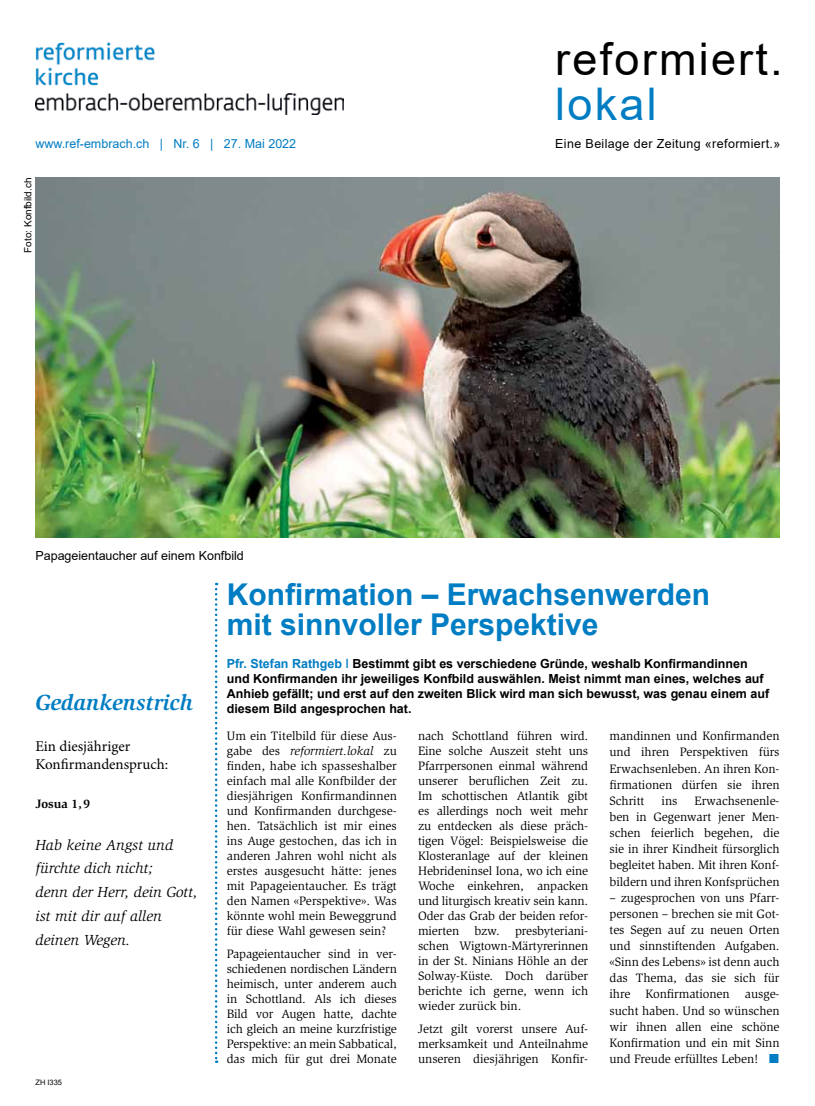
<style>
.page{position:relative;width:815px;height:1106px;background:#fff}
.page>*{position:absolute;margin:0;border:0;box-sizing:border-box;transform-origin:0 0}
.t1{font:45px "Arial";letter-spacing:.05em;color:#000}
.t2{font:45px "Arial";letter-spacing:.05em;color:#007dc3}
.t3{font:700 30px/30px "Arial";color:#007dc3}
.t4{font:italic 700 22.5px "Slimbach";color:#007dc3}
.t5{font:italic 15px/23.8px "Slimbach";color:#000}
.t6{font:15px/18px "Minion Pro";color:#000}
.t7{font:12.5px/15px "Slimbach";letter-spacing:-.005em;color:#000;text-align:justify}
.t8{font:700 12.5px/15px "Arial";color:#000}
.t9{font:12.5px "Arial";color:#007dc3}
.t10{font:12.5px "Arial";letter-spacing:.03em;color:#000}
.t11{font:12.5px "Arial";color:#000}
.t12{font:700 12.5px "Slimbach";color:#000}
.t13{font:10px "Arial";color:#000}
.t14{font:7.5px "Arial";color:#000}
.s1{color:#007dc3}
.s2{font-style:italic}
</style>
<div class="page">
<svg style="left:215px;top:583px;width:2px;height:480px"></svg>
<img style="left:35px;top:43px;width:309px;height:71px">
<img style="left:35px;top:178px;width:745px;height:360px">
<p class="t9" style="left:35px;top:135px;width:262px">www.ref-embrach.ch | Nr. 6 | 27. Mai 2022</p>
<p class="t13" style="left:21px;top:253px;width:77px;rotate:-90deg">Foto: Konfbild.ch</p>
<p class="t11" style="left:35px;top:547px;width:210px">Papageientaucher auf einem Konfbild</p>
<h1 class="t1" style="left:555px;top:28px;width:229px">reformiert.</h1>
<h1 class="t2" style="left:555px;top:73px;width:103px">lokal</h1>
<p class="t10" style="left:555px;top:135px;width:227px">Eine Beilage der Zeitung «reformiert.»</p>
<h2 class="t3" style="left:227px;top:579px;width:485px">Konfirmation – Erwachsenwerden mit sinnvoller Perspektive</h2>
<p class="t8" style="left:227px;top:656px;width:544px"><span class="s1">Pfr. Stefan Rathgeb</span> Bestimmt gibt es verschiedene Gründe, weshalb Konfirmandinnen und Konfirmanden ihr jeweiliges Konfbild auswählen. Meist nimmt man eines, welches auf<br>Anhieb gefällt; und erst auf den zweiten Blick wird man sich bewusst, was genau einem auf</p>
<h3 class="t4" style="left:35px;top:689px;width:159px">Gedankenstrich</h3>
<p class="t8" style="left:227px;top:701px;width:186px">diesem Bild angesprochen hat.</p>
<p class="t6" style="left:35px;top:737px;width:134px">Ein diesjähriger<br>Konfirmandenspruch:</p>
<p class="t12" style="left:35px;top:796px;width:56px">Josua 1,9</p>
<p class="t5" style="left:35px;top:832px;width:164px">Hab keine Angst und fürchte dich nicht;<br>denn der Herr, dein Gott, ist mit dir auf allen deinen Wegen.</p>
<p class="t7" style="left:227px;top:728px;width:172px">Um ein Titelbild für diese Aus&shy;gabe des <span class="s2">reformiert.lokal</span> zu finden, habe ich spasseshalber einfach mal alle Konfbilder der diesjährigen Konfirmandinnen und Konfirmanden durchgese&shy;hen. Tatsächlich ist mir eines ins Auge gestochen, das ich in anderen Jahren wohl nicht als erstes ausgesucht hätte: jenes mit Papageientaucher. Es trägt den Namen «Perspektive». Was könnte wohl mein Beweggrund für diese Wahl gewesen sein?</p>
<p class="t7" style="left:227px;top:946px;width:172px">Papageientaucher sind in ver&shy;schiedenen nordischen Ländern heimisch, unter anderem auch in Schottland. Als ich dieses Bild vor Augen hatte, dachte ich gleich an meine kurzfristige Perspektive: an mein Sabbatical, das mich für gut drei Monate</p>
<p class="t7" style="left:418px;top:728px;width:172px">nach Schottland führen wird.<br>Eine solche Auszeit steht uns Pfarrpersonen einmal während unserer beruflichen Zeit zu.<br>Im schottischen Atlantik gibt es allerdings noch weit mehr zu entdecken als diese präch&shy;tigen Vögel: Beispielsweise die Klosteranlage auf der kleinen Hebrideninsel Iona, wo ich eine Woche einkehren, anpacken und liturgisch kreativ sein kann.<br>Oder das Grab der beiden refor&shy;mierten bzw. presbyteriani&shy;schen Wigtown-Märtyrerinnen in der St. Ninians Höhle an der Solway-Küste. Doch darüber berichte ich gerne, wenn ich wieder zurück bin.</p>
<p class="t7" style="left:418px;top:1021px;width:172px">Jetzt gilt vorerst unsere Auf&shy;merksamkeit und Anteilnahme unseren diesjährigen Konfir-</p>
<p class="t7" style="left:609px;top:728px;width:172px;line-height:16.1px">mandinnen und Konfirmanden und ihren Perspektiven fürs Erwachsenleben. An ihren Kon&shy;firmationen dürfen sie ihren Schritt</p>
<p class="t7" style="left:609px;top:792px;width:172px;line-height:16.1px;text-indent:85px">Erwachsenenle&shy;ben in Gegenwart jener Men&shy;schen feierlich begehen, die sie in ihrer Kindheit fürsorglich begleitet haben. Mit ihren Konf&shy;bildern und ihren Konfsprüchen</p>
<p class="t7" style="left:609px;top:889px;width:172px;line-height:16.1px">– zugesprochen von uns Pfarr&shy;personen – brechen sie mit Got&shy;tes Segen auf zu neuen Orten und sinnstiftenden Aufgaben. «Sinn des Lebens» ist denn auch das Thema, das sie sich für ihre Konfirmationen ausge&shy;sucht haben. Und so wünschen wir ihnen allen eine schöne Konfirmation und ein mit Sinn und Freude erfülltes Leben!</p>
<p class="t7" style="left:662px;top:793px;width:17px">ins</p>
<p class="t14" style="left:35px;top:1077px;width:28px">ZH I335</p>
</div>
